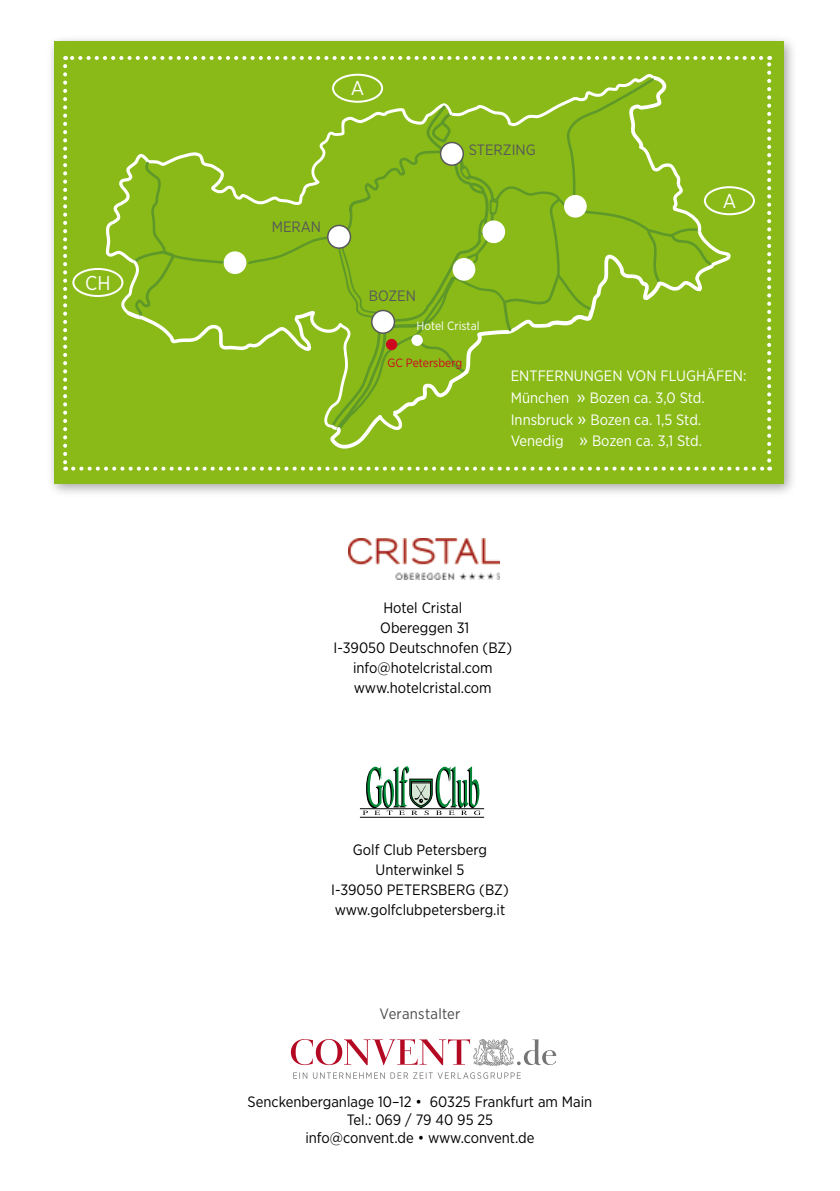
<style>
.page{position:relative;width:840px;height:1191px;background:#fff}
.page>*{position:absolute;margin:0;border:0;box-sizing:border-box;transform-origin:0 0}
.t1{font:20px "Gotham Narrow";color:#fff}
.t2{font:15px/20px "Gotham Narrow";color:#000;text-align:center}
.t3{font:15px/21.6px "Gotham Narrow";color:#fff}
.t4{font:15px "Gotham Narrow";color:#58585a}
.t5{font:15px "Gotham Narrow";letter-spacing:.02em;color:#4b4b4d}
.t6{font:12px "Gotham Narrow";color:#cd071e}
.t7{font:12px "Gotham Narrow";color:#fff}
.s1{font-size:18px}
</style>
<div class="page">
<div style="left:46px;top:34px;width:750px;height:464px;background:#000;opacity:.35"></div>
<div style="left:54px;top:41px;width:728px;height:443px;background:#89ba17"></div>
<svg style="left:63px;top:35px;width:707px;height:435px"></svg>
<div style="left:386px;top:339px;width:11px;height:11px;background:#cd071e;border-radius:50%"></div>
<div style="left:440px;top:142px;width:23px;height:23px;background:#fff;border-radius:50%"></div>
<div style="left:439px;top:142px;width:25px;height:24px;border:2px solid #58585a;border-radius:50%"></div>
<div style="left:327px;top:225px;width:23px;height:23px;background:#fff;border-radius:50%"></div>
<div style="left:327px;top:225px;width:24px;height:24px;border:2px solid #58585a;border-radius:50%"></div>
<div style="left:223px;top:251px;width:23px;height:23px;background:#fff;border-radius:50%"></div>
<div style="left:452px;top:258px;width:23px;height:23px;background:#fff;border-radius:50%"></div>
<div style="left:563px;top:195px;width:23px;height:23px;background:#fff;border-radius:50%"></div>
<div style="left:482px;top:220px;width:23px;height:23px;background:#fff;border-radius:50%"></div>
<div style="left:371px;top:310px;width:23px;height:23px;background:#fff;border-radius:50%"></div>
<div style="left:371px;top:310px;width:24px;height:24px;border:2px solid #58585a;border-radius:50%"></div>
<div style="left:332px;top:74px;width:51px;height:29px;border:2px solid #fff;border-radius:50%"></div>
<div style="left:72px;top:268px;width:51px;height:29px;border:2px solid #fff;border-radius:50%"></div>
<div style="left:703px;top:186px;width:51px;height:29px;border:2px solid #fff;border-radius:50%"></div>
<div style="left:411px;top:334px;width:11px;height:12px;background:#fff;border-radius:50%"></div>
<img style="left:348px;top:539px;width:151px;height:41px">
<hr style="left:360px;top:808px;width:124px;height:1px;background:#000">
<hr style="left:360px;top:817px;width:124px;height:1px;background:#000">
<svg style="left:362px;top:766px;width:118px;height:49px"></svg>
<svg style="left:291px;top:1039px;width:265px;height:27px"></svg>
<svg style="left:293px;top:1072px;width:227px;height:6px"></svg>
<h1 class="t1" style="left:85px;top:270px;width:27px">CH</h1>
<p class="t4" style="left:271px;top:218px;width:51px">Meran</p>
<h1 class="t1" style="left:350px;top:76px;width:14px">A</h1>
<p class="t4" style="left:369px;top:287px;width:19px">Boze</p>
<p class="t4" style="left:405px;top:287px;width:12px">n</p>
<p class="t4" style="left:468px;top:141px;width:9px">sterzi</p>
<p class="t4" style="left:515px;top:141px;width:22px">ng</p>
<p class="t7" style="left:416px;top:318px;width:64px">Hotel Cristal</p>
<h1 class="t1" style="left:722px;top:188px;width:14px">A</h1>
<p class="t6" style="left:387px;top:355px;width:76px">GC Petersberg</p>
<p class="t3" style="left:510px;top:365px;width:237px;text-indent:53px">nungen von Flughäfen:<br>München <span class="s1">»</span> Bozen ca. 3,0 Std.<br>Innsbruck <span class="s1">»</span> Bozen ca. 1,5 Std.<br>Venedig <span class="s1">»</span> Bozen ca. 3,1 Std.</p>
<p class="t3" style="left:510px;top:365px;width:28px">Entfer</p>
<p class="t2" style="left:333px;top:597px;width:180px">Hotel Cristal<br>Obereggen 31<br>I-39050 Deutschnofen (BZ) info@hotelcristal.com www.hotelcristal.com</p>
<p class="t2" style="left:331px;top:839px;width:179px">Golf Club Petersberg<br>Unterwinkel 5<br>I-39050 PETERSBERG (BZ) www.golfclubpetersberg.it</p>
<p class="t5" style="left:379px;top:1004px;width:82px">Veranstalter</p>
<p class="t2" style="left:247px;top:1092px;width:346px;line-height:18px">Senckenberganlage 10–12 • 60325 Frankfurt am Main<br>Tel.: 069 / 79 40 95 25<br>info@convent.de • www.convent.de</p>
</div>
